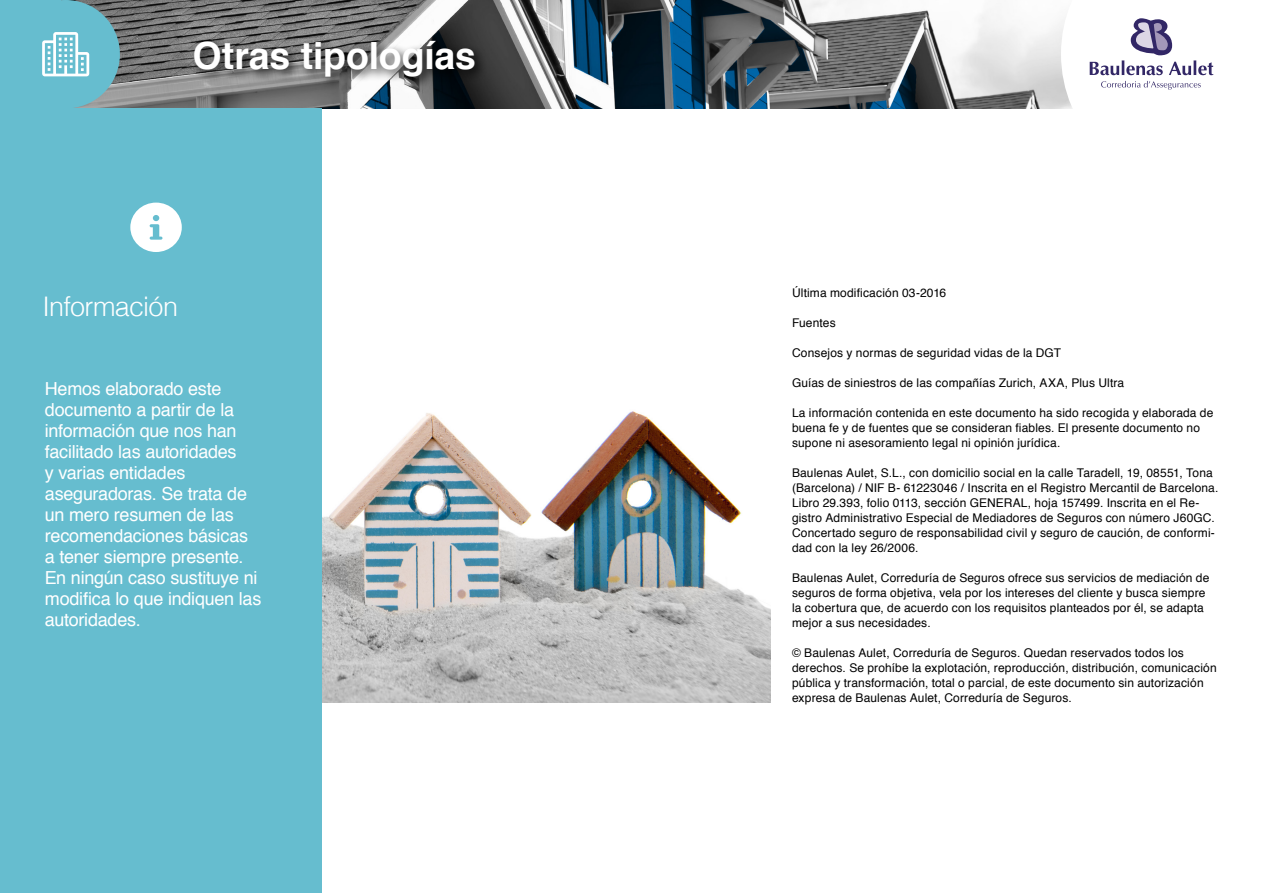
<style>
.page{position:relative;width:1263px;height:893px;background:#fff}
.page>*{position:absolute;margin:0;border:0;box-sizing:border-box;transform-origin:0 0}
.t1{font:700 37.5px "Helvetica";letter-spacing:-.005em;color:#fff}
.t2{font:300 27px "Helvetica";letter-spacing:-.025em;color:#fff}
.t3{font:18px/21px "Helvetica";letter-spacing:-.015em;color:#fff}
.t4{font:12px/15px "Helvetica";letter-spacing:.01em;color:#000}
</style>
<div class="page">
<img style="left:120px;top:0;width:941px;height:108px">
<div style="left:0;top:0;width:61px;height:108px;background:#66bdcf"></div>
<svg style="left:1061px;top:18px;width:153px;height:91px"></svg>
<div style="left:189px;top:37px;width:299px;height:53px;background:#000;opacity:.75"></div>
<svg style="left:42px;top:0;width:78px;height:108px"></svg>
<img style="left:321px;top:270px;width:450px;height:432px">
<div style="left:0;top:108px;width:321px;height:785px;background:#66bdcf"></div>
<svg style="left:130px;top:203px;width:52px;height:49px"></svg>
<h1 class="t1" style="left:192px;top:26px;width:285px">Otras tipologías</h1>
<h2 class="t2" style="left:43px;top:283px;width:137px">Información</h2>
<p class="t3" style="left:45px;top:378px;width:218px">Hemos elaborado este documento a partir de la información que nos han facilitado las autoridades<br>y varias entidades aseguradoras. Se trata de un mero resumen de las recomendaciones básicas a tener siempre presente.<br>En ningún caso sustituye ni modifica lo que indiquen las autoridades.</p>
<p class="t4" style="left:792px;top:286px;width:156px">Última modificación 03-2016</p>
<p class="t4" style="left:792px;top:316px;width:45px">Fuentes</p>
<p class="t4" style="left:792px;top:346px;width:270px">Consejos y normas de seguridad vidas de la DGT</p>
<p class="t4" style="left:792px;top:376px;width:334px">Guías de siniestros de las compañías Zurich, AXA, Plus Ultra</p>
<p class="t4" style="left:792px;top:406px;width:423px">La información contenida en este documento ha sido recogida y elaborada de buena fe y de fuentes que se consideran fiables. El presente documento no supone ni asesoramiento legal ni opinión jurídica.</p>
<p class="t4" style="left:792px;top:466px;width:428px">Baulenas Aulet, S.L., con domicilio social en la calle Taradell, 19, 08551, Tona (Barcelona) / NIF B- 61223046 / Inscrita en el Registro Mercantil de Barcelona.<br>Libro 29.393, folio 0113, sección GENERAL, hoja 157499. Inscrita en el Re&shy;gistro Administrativo Especial de Mediadores de Seguros con número J60GC.<br>Concertado seguro de responsabilidad civil y seguro de caución, de conformi&shy;dad con la ley 26/2006.</p>
<p class="t4" style="left:792px;top:571px;width:419px">Baulenas Aulet, Correduría de Seguros ofrece sus servicios de mediación de seguros de forma objetiva, vela por los intereses del cliente y busca siempre la cobertura que, de acuerdo con los requisitos planteados por él, se adapta mejor a sus necesidades.</p>
<p class="t4" style="left:792px;top:646px;width:426px">© Baulenas Aulet, Correduría de Seguros. Quedan reservados todos los derechos. Se prohíbe la explotación, reproducción, distribución, comunicación pública y transformación, total o parcial, de este documento sin autorización expresa de Baulenas Aulet, Correduría de Seguros.</p>
</div>
